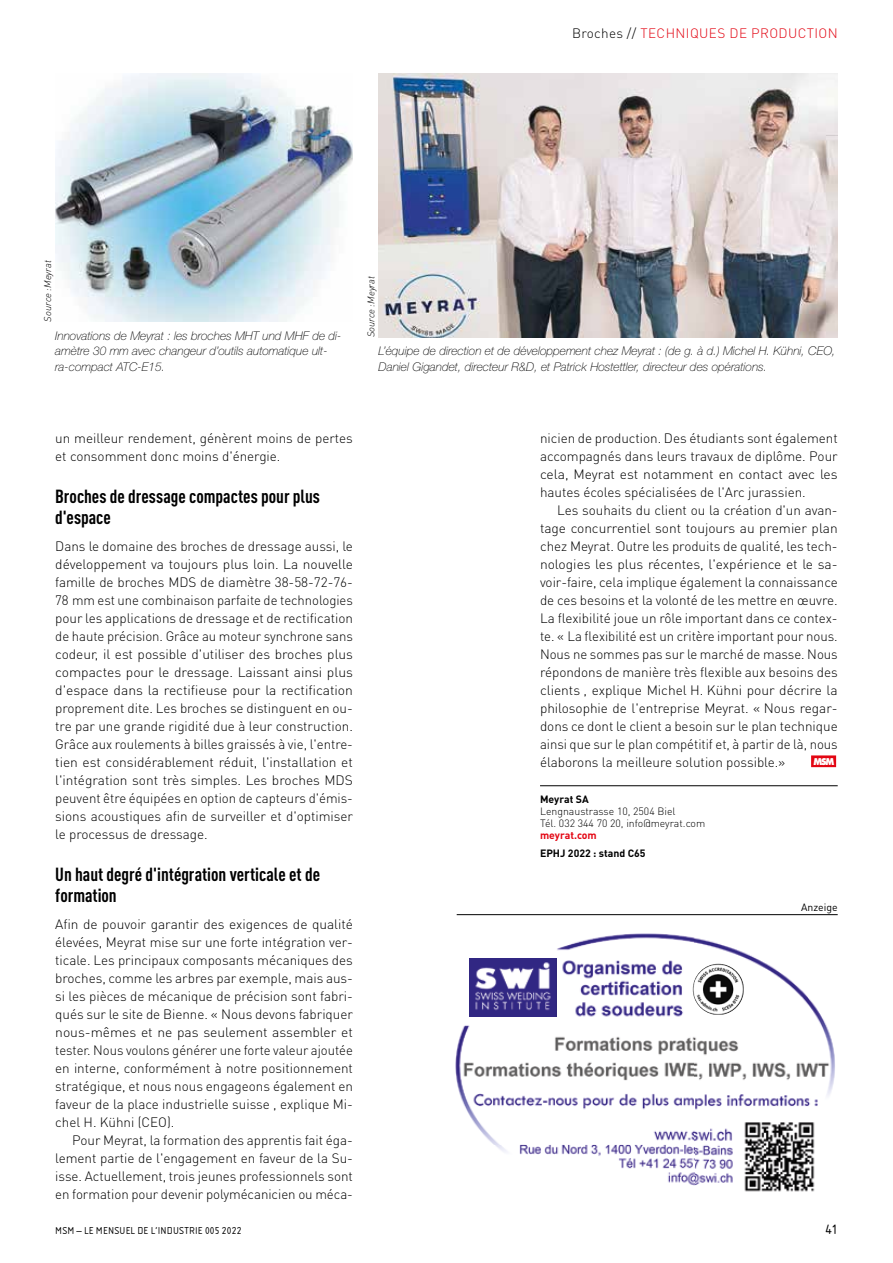
<style>
.page{position:relative;width:893px;height:1263px;background:#fff}
.page>*{position:absolute;margin:0;border:0;box-sizing:border-box;transform-origin:0 0}
.t1{font:700 condensed 18.75px/21px "DIN Pro";color:#000}
.t2{font:14.25px "Isonorm Pro";color:#000}
.t3{font:300 13.5px/18px "DIN Pro";letter-spacing:-.005em;color:#000;text-align:justify}
.t4{font:300 13.5px "DIN Pro";letter-spacing:.03em;color:#e30613}
.t5{font:italic 100 12px/15.8px "Helvetica Neue LT Std";color:#000}
.t6{font:300 10.5px/12px "DIN Pro";color:#000}
.t7{font:10.5px "Isonorm Pro";letter-spacing:.02em;color:#000}
.t8{font:700 10.5px "DIN Pro";color:#000}
.t9{font:700 10.5px "DIN Pro";color:#e30613}
.t10{font:10.5px "DIN Pro";color:#000}
.t11{font:italic 300 9.75px "DIN Pro";color:#000}
.t12{font:800 9.15px "Futura Std";color:#fff;scale:.9 1}
.s1{color:#000}
</style>
<div class="page">
<div style="left:811px;top:755px;width:25px;height:12px;background:#e30613"></div>
<hr style="left:540px;top:785px;width:298px;height:1px;background:#000">
<img style="left:378px;top:73px;width:460px;height:264px">
<hr style="left:457px;top:914px;width:381px;height:1px;background:#000">
<img style="left:55px;top:73px;width:298px;height:249px">
<img style="left:455px;top:933px;width:380px;height:259px">
<img style="left:470px;top:958px;width:86px;height:58px">
<img style="left:693px;top:964px;width:51px;height:51px">
<p class="t4" style="left:572px;top:24px;width:267px"><span class="s1">Broches //</span> TECHNIQUES DE PRODUCTION</p>
<p class="t11" style="left:42px;top:322px;width:63px;rotate:-90deg">Source :Meyrat</p>
<p class="t5" style="left:55px;top:327px;width:288px">Innovations de Meyrat : les broches MHT und MHF de di&shy;amètre 30 mm avec changeur d’outils automatique ult&shy;ra-compact ATC-E15.</p>
<p class="t11" style="left:365px;top:337px;width:63px;rotate:-90deg">Source :Meyrat</p>
<p class="t5" style="left:378px;top:343px;width:459px">L’équipe de direction et de développement chez Meyrat : (de g. à d.) Michel H. Kühni, CEO,<br>Daniel Gigandet, directeur R&amp;D, et Patrick Hostettler, directeur des opérations.</p>
<p class="t3" style="left:55px;top:429px;width:299px">un meilleur rendement, génèrent moins de pertes et consomment donc moins d'énergie.</p>
<h1 class="t1" style="left:55px;top:485px;width:266px">Broches de dressage compactes pour plus d'espace</h1>
<p class="t3" style="left:55px;top:537px;width:299px">Dans le domaine des broches de dressage aussi, le développement va toujours plus loin. La nouvelle famille de broches MDS de diamètre 38-58-72-76- 78 mm est une combinaison parfaite de technologies pour les applications de dressage et de rectification de haute précision. Grâce au moteur synchrone sans codeur, il est possible d'utiliser des broches plus compactes pour le dressage. Laissant ainsi plus d'espace dans la rectifieuse pour la rectification proprement dite. Les broches se distinguent en ou&shy;tre par une grande rigidité due à leur construction.<br>Grâce aux roulements à billes graissés à vie, l'entre&shy;tien est considérablement réduit, l'installation et l'intégration sont très simples. Les broches MDS peuvent être équipées en option de capteurs d'émis&shy;sions acoustiques afin de surveiller et d'optimiser le processus de dressage.</p>
<h1 class="t1" style="left:55px;top:863px;width:266px">Un haut degré d'intégration verticale et de formation</h1>
<p class="t3" style="left:55px;top:915px;width:299px">Afin de pouvoir garantir des exigences de qualité élevées, Meyrat mise sur une forte intégration ver&shy;ticale. Les principaux composants mécaniques des broches, comme les arbres par exemple, mais aus&shy;si les pièces de mécanique de précision sont fabri&shy;qués sur le site de Bienne. « Nous devons fabriquer nous-mêmes et ne pas seulement assembler et tester. Nous voulons générer une forte valeur ajoutée en interne, conformément à notre positionnement stratégique, et nous nous engageons également en faveur de la place industrielle suisse , explique Mi&shy;chel H. Kühni (CEO).</p>
<p class="t3" style="left:55px;top:1131px;width:299px;text-indent:17px">Pour Meyrat, la formation des apprentis fait éga&shy;lement partie de l'engagement en faveur de la Su&shy;isse. Actuellement, trois jeunes professionnels sont en formation pour devenir polymécanicien ou méca-</p>
<p class="t3" style="left:540px;top:429px;width:299px">nicien de production. Des étudiants sont également accompagnés dans leurs travaux de diplôme. Pour cela, Meyrat est notamment en contact avec les hautes écoles spécialisées de l'Arc jurassien.</p>
<p class="t3" style="left:540px;top:501px;width:299px;text-indent:17px">Les souhaits du client ou la création d'un avan&shy;tage concurrentiel sont toujours au premier plan chez Meyrat. Outre les produits de qualité, les tech&shy;nologies les plus récentes, l'expérience et le sa&shy;voir-faire, cela implique également la connaissance de ces besoins et la volonté de les mettre en œuvre.<br>La flexibilité joue un rôle important dans ce contex&shy;te. « La flexibilité est un critère important pour nous.<br>Nous ne sommes pas sur le marché de masse. Nous répondons de manière très flexible aux besoins des clients , explique Michel H. Kühni pour décrire la philosophie de l'entreprise Meyrat. « Nous regar&shy;dons ce dont le client a besoin sur le plan technique ainsi que sur le plan compétitif et, à partir de là, nous élaborons la meilleure solution possible.»</p>
<p class="t12" style="left:813px;top:755px;width:25px">MSM</p>
<p class="t8" style="left:540px;top:792px;width:50px">Meyrat SA</p>
<p class="t6" style="left:540px;top:805px;width:167px">Lengnaustrasse 10, 2504 Biel<br>Tél. 032 344 70 20, info@meyrat.com</p>
<p class="t9" style="left:540px;top:828px;width:58px">meyrat.com</p>
<p class="t8" style="left:540px;top:846px;width:107px">EPHJ 2022 : stand C65</p>
<p class="t10" style="left:801px;top:900px;width:38px">Anzeige</p>
<p class="t7" style="left:55px;top:1225px;width:188px">MSM – LE MENSUEL DE L‘INDUSTRIE 005 2022</p>
<p class="t2" style="left:825px;top:1221px;width:14px">41</p>
</div>
